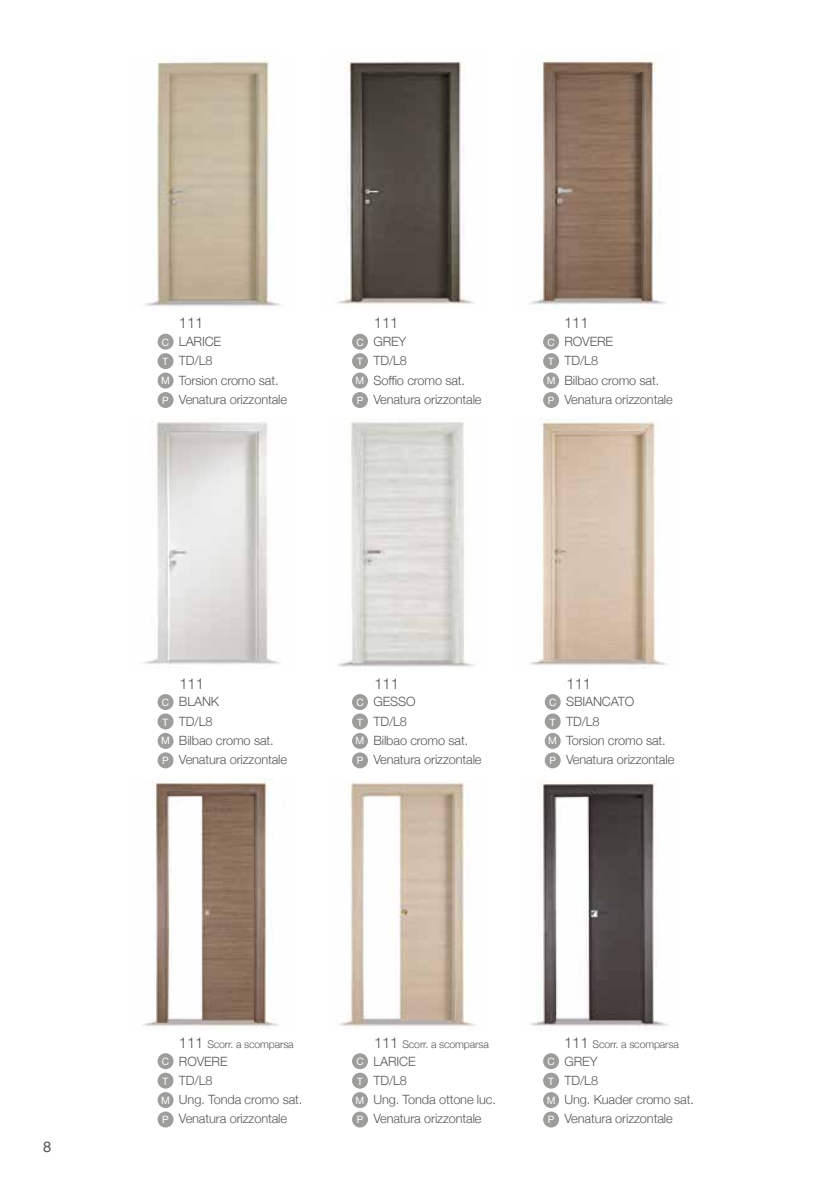
<style>
.page{position:relative;width:819px;height:1191px;background:#fff}
.page>*{position:absolute;margin:0;border:0;box-sizing:border-box;transform-origin:0 0}
.t1{font:300 14.88px "Helvetica Neue";letter-spacing:-.01em;color:#575756}
.t2{font:14.88px "Helvetica";color:#575756}
.t3{font:300 12.78px "Helvetica Neue";letter-spacing:-.01em;color:#575756}
.t4{font:300 10.5px "Helvetica Neue";letter-spacing:-.01em;color:#575756}
.t5{font:10.15px "Helvetica Neue";color:#fff}
.s1{font-weight:400;font-size:10.15px;color:#fff}
.s2{font-size:14.88px}
</style>
<div class="page">
<img style="left:145px;top:60px;width:136px;height:247px">
<img style="left:143px;top:421px;width:138px;height:247px">
<img style="left:529px;top:60px;width:137px;height:245px">
<img style="left:529px;top:418px;width:137px;height:250px">
<img style="left:338px;top:62px;width:137px;height:243px">
<img style="left:337px;top:418px;width:138px;height:249px">
<img style="left:142px;top:778px;width:137px;height:251px">
<img style="left:340px;top:781px;width:135px;height:246px">
<img style="left:530px;top:780px;width:138px;height:250px">
<div style="left:157px;top:392px;width:16px;height:16px;background:#9d9d9c;border-radius:50%"></div>
<div style="left:157px;top:372px;width:16px;height:16px;background:#9d9d9c;border-radius:50%"></div>
<div style="left:157px;top:353px;width:16px;height:16px;background:#9d9d9c;border-radius:50%"></div>
<div style="left:157px;top:334px;width:16px;height:16px;background:#9d9d9c;border-radius:50%"></div>
<div style="left:352px;top:392px;width:16px;height:16px;background:#9d9d9c;border-radius:50%"></div>
<div style="left:352px;top:372px;width:16px;height:16px;background:#9d9d9c;border-radius:50%"></div>
<div style="left:352px;top:353px;width:16px;height:16px;background:#9d9d9c;border-radius:50%"></div>
<div style="left:352px;top:334px;width:16px;height:16px;background:#9d9d9c;border-radius:50%"></div>
<div style="left:543px;top:392px;width:16px;height:16px;background:#9d9d9c;border-radius:50%"></div>
<div style="left:543px;top:372px;width:16px;height:16px;background:#9d9d9c;border-radius:50%"></div>
<div style="left:543px;top:353px;width:16px;height:16px;background:#9d9d9c;border-radius:50%"></div>
<div style="left:543px;top:334px;width:16px;height:16px;background:#9d9d9c;border-radius:50%"></div>
<div style="left:157px;top:752px;width:16px;height:16px;background:#9d9d9c;border-radius:50%"></div>
<div style="left:157px;top:733px;width:16px;height:16px;background:#9d9d9c;border-radius:50%"></div>
<div style="left:157px;top:713px;width:16px;height:16px;background:#9d9d9c;border-radius:50%"></div>
<div style="left:157px;top:694px;width:16px;height:16px;background:#9d9d9c;border-radius:50%"></div>
<div style="left:352px;top:752px;width:16px;height:16px;background:#9d9d9c;border-radius:50%"></div>
<div style="left:352px;top:733px;width:16px;height:16px;background:#9d9d9c;border-radius:50%"></div>
<div style="left:352px;top:713px;width:16px;height:16px;background:#9d9d9c;border-radius:50%"></div>
<div style="left:352px;top:694px;width:16px;height:16px;background:#9d9d9c;border-radius:50%"></div>
<div style="left:544px;top:752px;width:16px;height:16px;background:#9d9d9c;border-radius:50%"></div>
<div style="left:544px;top:733px;width:16px;height:16px;background:#9d9d9c;border-radius:50%"></div>
<div style="left:544px;top:713px;width:16px;height:16px;background:#9d9d9c;border-radius:50%"></div>
<div style="left:544px;top:694px;width:16px;height:16px;background:#9d9d9c;border-radius:50%"></div>
<div style="left:157px;top:1111px;width:16px;height:16px;background:#9d9d9c;border-radius:50%"></div>
<div style="left:157px;top:1092px;width:16px;height:16px;background:#9d9d9c;border-radius:50%"></div>
<div style="left:157px;top:1072px;width:16px;height:16px;background:#9d9d9c;border-radius:50%"></div>
<div style="left:157px;top:1053px;width:16px;height:16px;background:#9d9d9c;border-radius:50%"></div>
<div style="left:352px;top:1111px;width:16px;height:16px;background:#9d9d9c;border-radius:50%"></div>
<div style="left:352px;top:1092px;width:16px;height:16px;background:#9d9d9c;border-radius:50%"></div>
<div style="left:352px;top:1072px;width:16px;height:16px;background:#9d9d9c;border-radius:50%"></div>
<div style="left:352px;top:1053px;width:16px;height:16px;background:#9d9d9c;border-radius:50%"></div>
<div style="left:543px;top:1111px;width:16px;height:16px;background:#9d9d9c;border-radius:50%"></div>
<div style="left:543px;top:1092px;width:16px;height:16px;background:#9d9d9c;border-radius:50%"></div>
<div style="left:543px;top:1072px;width:16px;height:16px;background:#9d9d9c;border-radius:50%"></div>
<div style="left:543px;top:1053px;width:16px;height:16px;background:#9d9d9c;border-radius:50%"></div>
<p class="t2" style="left:43px;top:1134px;width:10px">8</p>
<p class="t1" style="left:179px;top:311px;width:26px">111</p>
<p class="t1" style="left:374px;top:311px;width:26px">111</p>
<p class="t1" style="left:564px;top:311px;width:26px">111</p>
<p class="t5" style="left:162px;top:334px;width:9px">C</p>
<p class="t3" style="left:373px;top:331px;width:34px">GREY</p>
<p class="t3" style="left:373px;top:350px;width:35px">TD/L8</p>
<p class="t3" style="left:373px;top:370px;width:93px">Soffio cromo sat.</p>
<p class="t3" style="left:357px;top:389px;width:126px"><span class="s1">P</span> Venatura orizzontale</p>
<p class="t3" style="left:179px;top:331px;width:44px">LARICE</p>
<p class="t3" style="left:179px;top:350px;width:35px">TD/L8</p>
<p class="t3" style="left:179px;top:370px;width:101px">Torsion cromo sat.</p>
<p class="t3" style="left:162px;top:389px;width:126px"><span class="s1">P</span> Venatura orizzontale</p>
<p class="t5" style="left:356px;top:334px;width:9px">C</p>
<p class="t3" style="left:564px;top:331px;width:50px">ROVERE</p>
<p class="t3" style="left:564px;top:350px;width:35px">TD/L8</p>
<p class="t3" style="left:564px;top:370px;width:96px">Bilbao cromo sat.</p>
<p class="t3" style="left:547px;top:389px;width:126px"><span class="s1">P</span> Venatura orizzontale</p>
<p class="t5" style="left:547px;top:334px;width:9px">C</p>
<p class="t5" style="left:163px;top:354px;width:7px">T</p>
<p class="t5" style="left:357px;top:354px;width:7px">T</p>
<p class="t5" style="left:548px;top:354px;width:7px">T</p>
<p class="t5" style="left:161px;top:373px;width:10px">M</p>
<p class="t5" style="left:355px;top:373px;width:10px">M</p>
<p class="t5" style="left:546px;top:373px;width:10px">M</p>
<p class="t1" style="left:179px;top:671px;width:26px">111</p>
<p class="t1" style="left:374px;top:671px;width:26px">111</p>
<p class="t1" style="left:566px;top:671px;width:26px">111</p>
<p class="t5" style="left:162px;top:695px;width:9px">C</p>
<p class="t3" style="left:373px;top:691px;width:44px">GESSO</p>
<p class="t3" style="left:373px;top:711px;width:35px">TD/L8</p>
<p class="t3" style="left:373px;top:730px;width:96px">Bilbao cromo sat.</p>
<p class="t3" style="left:357px;top:749px;width:126px"><span class="s1">P</span> Venatura orizzontale</p>
<p class="t5" style="left:356px;top:695px;width:9px">C</p>
<p class="t3" style="left:566px;top:691px;width:70px">SBIANCATO</p>
<p class="t3" style="left:566px;top:711px;width:35px">TD/L8</p>
<p class="t3" style="left:566px;top:730px;width:101px">Torsion cromo sat.</p>
<p class="t3" style="left:549px;top:749px;width:126px"><span class="s1">P</span> Venatura orizzontale</p>
<p class="t3" style="left:179px;top:691px;width:42px">BLANK</p>
<p class="t3" style="left:179px;top:711px;width:35px">TD/L8</p>
<p class="t3" style="left:179px;top:730px;width:96px">Bilbao cromo sat.</p>
<p class="t3" style="left:162px;top:749px;width:126px"><span class="s1">P</span> Venatura orizzontale</p>
<p class="t5" style="left:549px;top:695px;width:9px">C</p>
<p class="t5" style="left:163px;top:715px;width:7px">T</p>
<p class="t5" style="left:357px;top:715px;width:7px">T</p>
<p class="t5" style="left:549px;top:715px;width:7px">T</p>
<p class="t5" style="left:161px;top:733px;width:10px">M</p>
<p class="t5" style="left:355px;top:733px;width:10px">M</p>
<p class="t5" style="left:548px;top:733px;width:10px">M</p>
<p class="t4" style="left:179px;top:1035px;width:116px"><span class="s2">111</span> Scorr. a scomparsa</p>
<p class="t4" style="left:374px;top:1035px;width:116px"><span class="s2">111</span> Scorr. a scomparsa</p>
<p class="t4" style="left:564px;top:1035px;width:116px"><span class="s2">111</span> Scorr. a scomparsa</p>
<p class="t5" style="left:162px;top:1054px;width:9px">C</p>
<p class="t3" style="left:373px;top:1050px;width:44px">LARICE</p>
<p class="t3" style="left:373px;top:1070px;width:35px">TD/L8</p>
<p class="t3" style="left:373px;top:1089px;width:124px">Ung. Tonda ottone luc.</p>
<p class="t3" style="left:357px;top:1108px;width:126px"><span class="s1">P</span> Venatura orizzontale</p>
<p class="t3" style="left:179px;top:1050px;width:50px">ROVERE</p>
<p class="t3" style="left:179px;top:1070px;width:35px">TD/L8</p>
<p class="t3" style="left:179px;top:1089px;width:125px">Ung. Tonda cromo sat.</p>
<p class="t3" style="left:162px;top:1108px;width:126px"><span class="s1">P</span> Venatura orizzontale</p>
<p class="t5" style="left:356px;top:1054px;width:9px">C</p>
<p class="t3" style="left:564px;top:1050px;width:34px">GREY</p>
<p class="t3" style="left:564px;top:1070px;width:35px">TD/L8</p>
<p class="t3" style="left:564px;top:1089px;width:131px">Ung. Kuader cromo sat.</p>
<p class="t3" style="left:547px;top:1108px;width:126px"><span class="s1">P</span> Venatura orizzontale</p>
<p class="t5" style="left:547px;top:1054px;width:9px">C</p>
<p class="t5" style="left:163px;top:1074px;width:7px">T</p>
<p class="t5" style="left:357px;top:1074px;width:7px">T</p>
<p class="t5" style="left:548px;top:1074px;width:7px">T</p>
<p class="t5" style="left:161px;top:1092px;width:10px">M</p>
<p class="t5" style="left:355px;top:1092px;width:10px">M</p>
<p class="t5" style="left:546px;top:1092px;width:10px">M</p>
</div>
